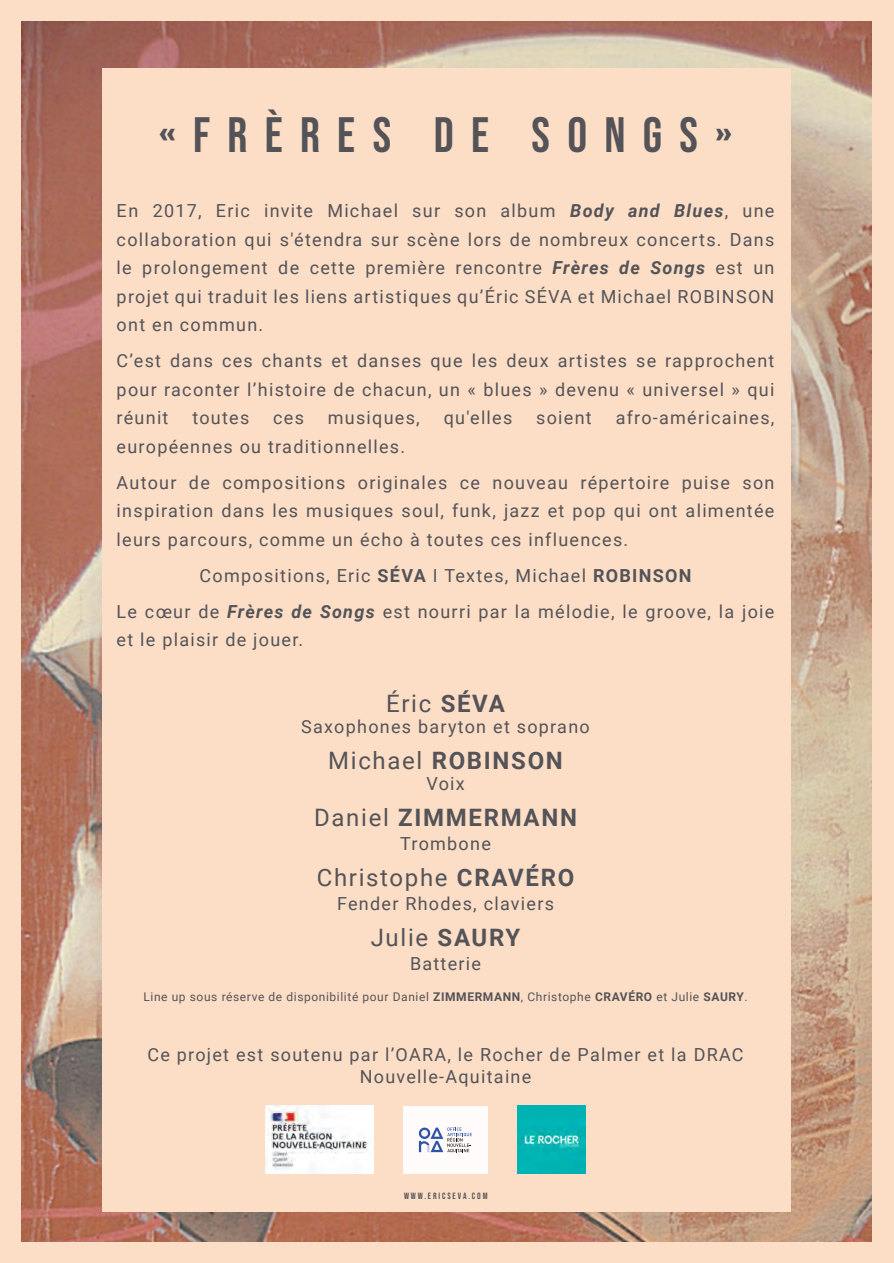
<style>
.page{position:relative;width:894px;height:1263px;background:#fcdec6}
.page>*{position:absolute;margin:0;border:0;box-sizing:border-box;transform-origin:0 0}
.t1{font:49.5px "Bebas Neue";letter-spacing:.35em;color:#545358}
.t2{font:24px "Roboto";letter-spacing:.07em;color:#545358}
.t3{font:700 24px "Roboto";letter-spacing:.07em;color:#545358}
.t4{font:18px/28.5px "Roboto";letter-spacing:.07em;color:#545358;text-align:justify}
.t5{font:12px "Roboto";letter-spacing:.05em;color:#545358}
.t6{font:9px "Bebas Neue";letter-spacing:.205em;color:#545358}
.s1{font-weight:700;font-style:italic}
.s2{font-weight:700}
.s3{font-weight:400}
</style>
<div class="page">
<img style="left:21px;top:21px;width:851px;height:1221px">
<div style="left:102px;top:68px;width:689px;height:1144px;background:#fcdec6"></div>
<img style="left:518px;top:1106px;width:68px;height:67px">
<div style="left:403px;top:1106px;width:85px;height:67px;background:#fffbfb"></div>
<svg style="left:419px;top:1128px;width:53px;height:25px"></svg>
<h1 class="t1" style="left:159px;top:115px;width:574px">«FRÈRES DE SONGS»</h1>
<p class="t4" style="left:117px;top:198px;width:659px">En 2017, Eric invite Michael sur son album <span class="s1">Body and Blues</span>, une collaboration qui s'étendra sur scène lors de nombreux concerts. Dans le prolongement de cette première rencontre <span class="s1">Frères de Songs</span> est un projet qui traduit les liens artistiques qu’Éric SÉVA et Michael ROBINSON ont en commun.</p>
<p class="t4" style="left:117px;top:348px;width:659px">C’est dans ces chants et danses que les deux artistes se rapprochent pour raconter l’histoire de chacun, un « blues » devenu « universel » qui réunit</p>
<p class="t4" style="left:192px;top:405px;width:58px">toutes</p>
<p class="t4" style="left:273px;top:405px;width:32px">ces</p>
<p class="t4" style="left:328px;top:405px;width:93px">musiques,</p>
<p class="t4" style="left:444px;top:405px;width:70px">qu'elles</p>
<p class="t4" style="left:536px;top:405px;width:57px">soient</p>
<p class="t4" style="left:616px;top:405px;width:160px">afro-américaines,</p>
<p class="t4" style="left:117px;top:430px;width:659px;line-height:36px">européennes ou traditionnelles.<br>Autour de compositions originales ce nouveau répertoire puise son</p>
<p class="t4" style="left:117px;top:498px;width:659px">inspiration dans les musiques soul, funk, jazz et pop qui ont alimentée leurs parcours, comme un écho à toutes ces influences.</p>
<p class="t4" style="left:117px;top:559px;width:659px;line-height:36px;text-align:center">Compositions, Eric <span class="s2">SÉVA</span> I Textes, Michael <span class="s2">ROBINSON<br></span>Le cœur de <span class="s1">Frères de Songs</span> est nourri par la mélodie, le groove, la joie</p>
<p class="t4" style="left:117px;top:627px;width:188px">et le plaisir de jouer.</p>
<h2 class="t2" style="left:386px;top:694px;width:120px">Éric <span class="s2">SÉVA</span></h2>
<p class="t4" style="left:301px;top:714px;width:290px">Saxophones baryton et soprano</p>
<h2 class="t3" style="left:328px;top:751px;width:236px"><span class="s3">Michael</span> ROBINSON</h2>
<p class="t4" style="left:426px;top:772px;width:40px">Voix</p>
<h2 class="t3" style="left:314px;top:808px;width:264px"><span class="s3">Daniel</span> ZIMMERMANN</h2>
<p class="t4" style="left:400px;top:832px;width:92px">Trombone</p>
<h2 class="t2" style="left:317px;top:868px;width:259px">Christophe <span class="s2">CRAVÉRO</span></h2>
<p class="t4" style="left:337px;top:892px;width:218px">Fender Rhodes, claviers</p>
<h2 class="t2" style="left:371px;top:928px;width:151px">Julie <span class="s2">SAURY</span></h2>
<p class="t4" style="left:410px;top:952px;width:73px">Batterie</p>
<p class="t5" style="left:143px;top:992px;width:606px">Line up sous réserve de disponibilité pour Daniel <span class="s2">ZIMMERMANN</span>, Christophe <span class="s2">CRAVÉRO</span> et Julie <span class="s2">SAURY</span>.</p>
<p class="t4" style="left:147px;top:1045px;width:598px;line-height:22.5px;text-align:center">Ce projet est soutenu par l’OARA, le Rocher de Palmer et la DRAC<br>Nouvelle-Aquitaine</p>
<p class="t6" style="left:404px;top:1192px;width:85px">WWW.ERICSEVA.COM</p>
</div>
